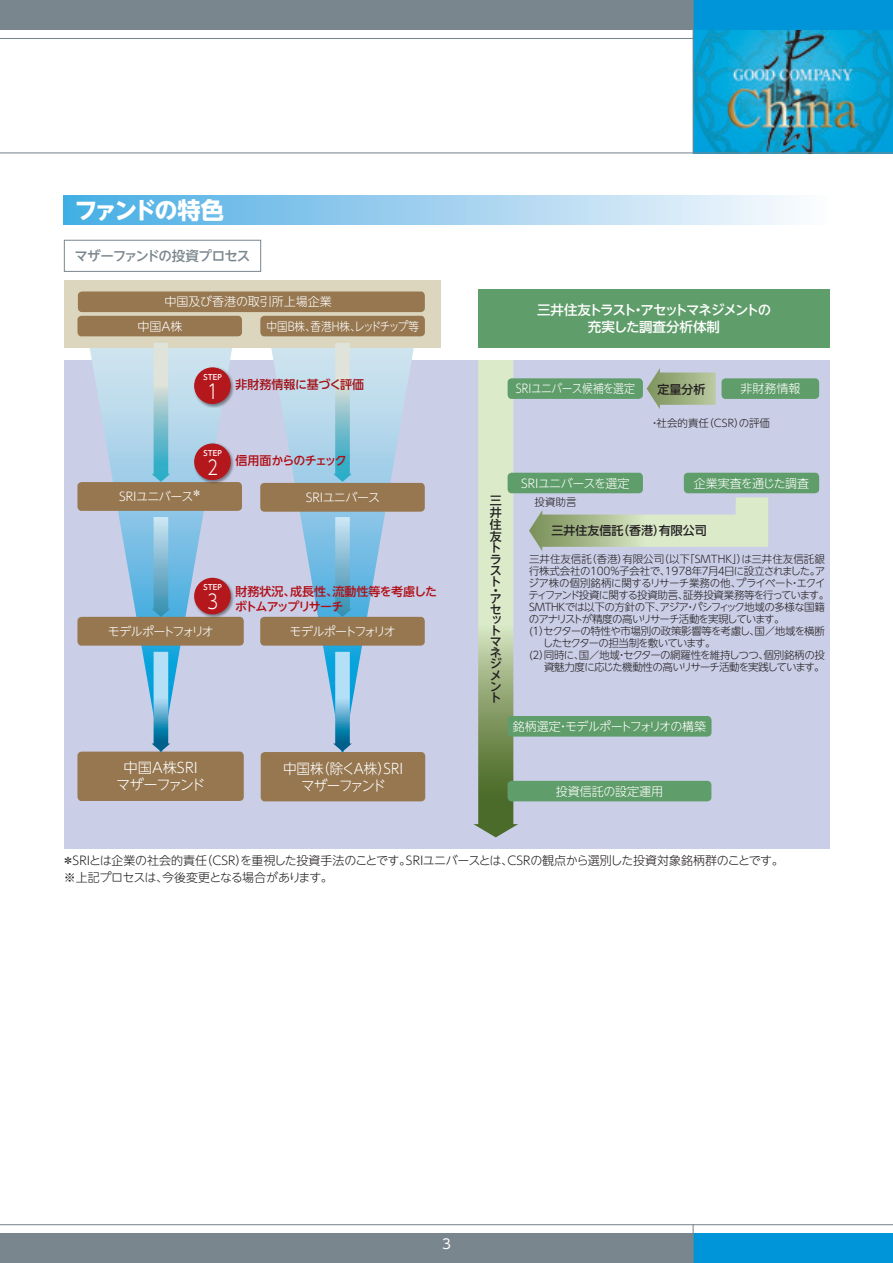
<style>
.page{position:relative;width:893px;height:1263px;background:#fff}
.page>*{position:absolute;margin:0;border:0;box-sizing:border-box;transform-origin:0 0}
.t1{font:700 23.25px "UD Shin Go NT Pro";letter-spacing:-.125em;color:#fff}
.t2{font:300 19.8px "UD Shin Go NT Pro";color:#fff;scale:.83 1}
.t3{font:300 14.25px/17.2px "UD Shin Go NT Pro";letter-spacing:-.065em;color:#fff;text-align:center;scale:.95 1}
.t4{font:300 14.25px/17.2px "UD Shin Go NT Pro";letter-spacing:-.02em;color:#fff;text-align:center}
.t5{font:500 13.5px/16.5px "UD Shin Go NT Pro";letter-spacing:-.08em;color:#fff;text-align:center}
.t6{font:500 13.5px "UD Shin Go NT Pro";letter-spacing:-.06em;color:#7a868d}
.t7{font:13.5px "UD Shin Go NT Pro";color:#fff}
.t8{font:300 12px/16.5px "UD Shin Go NT Pro";letter-spacing:-.02em;color:#231f20}
.t9{font:300 12px "UD Shin Go NT Pro";letter-spacing:-.03em;color:#fff}
.t10{font:500 12px/11.7px "UD Shin Go NT Pro";color:#231f20}
.t11{font:500 12px/14.2px "UD Shin Go NT Pro";letter-spacing:-.055em;color:#b00d15}
.t12{font:300 12px "UD Shin Go NT Pro";color:#fff}
.t13{font:300 12px "UD Shin Go NT Pro";letter-spacing:-.15em;color:#fff}
.t14{font:300 12px "UD Shin Go NT Pro";letter-spacing:-.05em;color:#fff}
.t15{font:300 12px "UD Shin Go NT Pro";color:#fff;scale:.88 1}
.t16{font:300 12px "UD Shin Go NT Pro";letter-spacing:-.03em;color:#fff;scale:.9 1}
.t17{font:500 12px "UD Shin Go NT Pro";letter-spacing:-.005em;color:#a21217}
.t18{font:500 12px "UD Shin Go NT Pro";letter-spacing:-.075em;color:#b00d15}
.t19{font:300 10.5px "UD Shin Go NT Pro";letter-spacing:-.045em;color:#231f20}
.t20{font:300 10.5px "UD Shin Go NT Pro";color:#231f20}
.t21{font:300 10.5px "UD Shin Go NT Pro";letter-spacing:-.095em;color:#231f20}
.t22{font:300 10.5px "UD Shin Go NT Pro";letter-spacing:-.09em;color:#231f20}
.t23{font:300 10.5px "UD Shin Go NT Pro";letter-spacing:-.07em;color:#231f20}
.t24{font:500 7.5px "UD Shin Go NT Pro";color:#fff}
</style>
<div class="page">
<hr style="left:0;top:38px;width:893px;height:1px;background:#7a868d">
<img style="left:694px;top:30px;width:199px;height:122px">
<div style="left:0;top:0;width:693px;height:30px;background:#7a868d"></div>
<div style="left:0;top:1233px;width:693px;height:30px;background:#7a868d"></div>
<hr style="left:0;top:152px;width:893px;height:1px;background:#7a868d">
<hr style="left:0;top:1224px;width:893px;height:1px;background:#7a868d">
<div style="left:693px;top:0;width:200px;height:30px;background:#0095d9"></div>
<div style="left:693px;top:1233px;width:200px;height:30px;background:#0095d9"></div>
<hr style="left:693px;top:1224px;width:1px;height:39px;background:#7a868d">
<hr style="left:693px;top:0;width:1px;height:153px;background:#7a868d">
<div style="left:64px;top:196px;width:765px;height:29px;background:linear-gradient(to right,#48ace3,#fefbfd)"></div>
<div style="left:64px;top:240px;width:197px;height:32px;border:1px solid #7a868d"></div>
<div style="left:64px;top:360px;width:765px;height:489px;background:#cbcee7"></div>
<svg style="left:89px;top:347px;width:144px;height:405px"></svg>
<svg style="left:271px;top:347px;width:143px;height:356px"></svg>
<div style="left:64px;top:280px;width:376px;height:67px;background:#dbd6bd"></div>
<div style="left:77px;top:752px;width:167px;height:49px;background:#967750;border-radius:4px"></div>
<div style="left:261px;top:752px;width:164px;height:49px;background:#967750;border-radius:4px"></div>
<div style="left:78px;top:291px;width:347px;height:21px;background:#967750;border-radius:4px"></div>
<div style="left:478px;top:289px;width:351px;height:58px;background:#5f9d6a"></div>
<div style="left:77px;top:617px;width:167px;height:29px;background:#967750;border-radius:4px"></div>
<div style="left:260px;top:617px;width:165px;height:29px;background:#967750;border-radius:4px"></div>
<div style="left:77px;top:482px;width:165px;height:29px;background:#967750;border-radius:4px"></div>
<div style="left:260px;top:483px;width:165px;height:29px;background:#967750;border-radius:4px"></div>
<div style="left:77px;top:316px;width:165px;height:20px;background:#967750;border-radius:4px"></div>
<div style="left:260px;top:316px;width:165px;height:20px;background:#967750;border-radius:4px"></div>
<svg style="left:473px;top:360px;width:45px;height:477px"></svg>
<svg style="left:152px;top:343px;width:18px;height:139px;background:#9dccd5"></svg>
<svg style="left:333px;top:343px;width:19px;height:139px;background:#9dcdd6"></svg>
<svg style="left:152px;top:517px;width:18px;height:100px;background:#7ab8d4"></svg>
<svg style="left:333px;top:517px;width:19px;height:100px;background:#79b8d5"></svg>
<svg style="left:152px;top:652px;width:18px;height:100px;background:#70b7d9"></svg>
<svg style="left:333px;top:652px;width:19px;height:100px;background:#70b8da"></svg>
<div style="left:193px;top:367px;width:41px;height:41px;background:#231f20;opacity:.5"></div>
<div style="left:194px;top:367px;width:37px;height:37px;background:#b4181d;border-radius:50%"></div>
<div style="left:193px;top:443px;width:41px;height:41px;background:#231f20;opacity:.5"></div>
<div style="left:194px;top:443px;width:37px;height:37px;background:#b4181d;border-radius:50%"></div>
<div style="left:193px;top:577px;width:41px;height:41px;background:#231f20;opacity:.5"></div>
<div style="left:194px;top:578px;width:37px;height:36px;background:#b4181d;border-radius:50%"></div>
<div style="left:508px;top:781px;width:203px;height:20px;background:#5f9d6a;border-radius:4px"></div>
<div style="left:508px;top:716px;width:203px;height:21px;background:#5f9d6a;border-radius:4px"></div>
<div style="left:721px;top:378px;width:98px;height:21px;background:#5f9d6a;border-radius:4px"></div>
<svg style="left:647px;top:368px;width:69px;height:41px"></svg>
<div style="left:508px;top:378px;width:135px;height:21px;background:#5f9d6a;border-radius:4px"></div>
<div style="left:684px;top:473px;width:135px;height:20px;background:#5f9d6a;border-radius:4px"></div>
<svg style="left:529px;top:497px;width:239px;height:54px"></svg>
<div style="left:508px;top:473px;width:135px;height:20px;background:#5f9d6a;border-radius:4px"></div>
<h1 class="t1" style="left:74px;top:191px;width:151px">ファンドの特色</h1>
<p class="t6" style="left:75px;top:245px;width:177px">マザーファンドの投資プロセス</p>
<p class="t12" style="left:164px;top:292px;width:169px">中国及び香港の取引所上場企業</p>
<p class="t9" style="left:137px;top:316px;width:46px">中国A株</p>
<p class="t15" style="left:267px;top:316px;width:175px">中国B株、香港H株、レッドチップ等</p>
<p class="t24" style="left:204px;top:371px;width:20px">STEP</p>
<h2 class="t2" style="left:204px;top:376px;width:21px">１</h2>
<p class="t17" style="left:236px;top:375px;width:130px">非財務情報に基づく評価</p>
<p class="t24" style="left:204px;top:447px;width:20px">STEP</p>
<h2 class="t2" style="left:204px;top:452px;width:21px">２</h2>
<p class="t18" style="left:236px;top:450px;width:113px">信用面からのチェック</p>
<p class="t9" style="left:119px;top:487px;width:84px">SRIユニバース<sup>＊</sup></p>
<p class="t9" style="left:306px;top:488px;width:76px">SRIユニバース</p>
<p class="t24" style="left:204px;top:581px;width:20px">STEP</p>
<h2 class="t2" style="left:204px;top:586px;width:21px">３</h2>
<p class="t11" style="left:235px;top:584px;width:203px">財務状況、成長性、流動性等を考慮したボトムアップリサーチ</p>
<p class="t13" style="left:108px;top:621px;width:108px">モデルポートフォリオ</p>
<p class="t13" style="left:290px;top:621px;width:108px">モデルポートフォリオ</p>
<h3 class="t4" style="left:116px;top:758px;width:91px">中国A株SRIマザーファンド</h3>
<h3 class="t3" style="left:283px;top:759px;width:128px">中国株（除くA株）SRIマザーファンド</h3>
<p class="t5" style="left:537px;top:301px;width:236px">三井住友トラスト・アセットマネジメントの充実した調査分析体制</p>
<p class="t16" style="left:516px;top:379px;width:134px">SRIユニバース候補を選定</p>
<p class="t10" style="left:658px;top:383px;width:49px">定量分析</p>
<p class="t9" style="left:740px;top:379px;width:61px">非財務情報</p>
<p class="t20" style="left:649px;top:415px;width:122px">・社会的責任（CSR）の評価</p>
<p class="t10" style="left:490px;top:494px;width:13px;text-align:justify">三井住友トラスト</p>
<p class="t10" style="left:490px;top:584px;width:9px">・</p>
<p class="t10" style="left:490px;top:592px;width:13px">アセ</p>
<p class="t10" style="left:490px;top:614px;width:13px;line-height:11.1px">ットマネジメント</p>
<p class="t9" style="left:521px;top:473px;width:110px">SRIユニバースを選定</p>
<p class="t9" style="left:694px;top:473px;width:117px">企業実査を通じた調査</p>
<p class="t10" style="left:551px;top:525px;width:157px">三井住友信託（香港）有限公司</p>
<p class="t19" style="left:534px;top:494px;width:43px">投資助言</p>
<p class="t20" style="left:529px;top:550px;width:297px">三井住友信託（香港）有限公司（以下「SMTHK」）は三井住友信託銀</p>
<p class="t19" style="left:529px;top:562px;width:298px">行株式会社の100％子会社で、1978年７月４日に設立されました。ア</p>
<p class="t19" style="left:529px;top:574px;width:299px">ジア株の個別銘柄に関するリサーチ業務の他、プライベート・エクイ</p>
<p class="t22" style="left:529px;top:586px;width:302px">ティファンド投資に関する投資助言、証券投資業務等を行っています。</p>
<p class="t19" style="left:529px;top:598px;width:297px">SMTHKでは以下の方針の下、アジア・パシフィック地域の多様な国籍</p>
<p class="t21" style="left:529px;top:610px;width:257px">のアナリストが精度の高いリサーチ活動を実現しています。</p>
<p class="t19" style="left:529px;top:622px;width:297px">(1）セクターの特性や市場別の政策影響等を考慮し、国／地域を横断</p>
<p class="t21" style="left:543px;top:634px;width:174px">したセクターの担当制を敷いています。</p>
<p class="t19" style="left:529px;top:646px;width:297px">(2）同時に、国／地域・セクターの網羅性を維持しつつ、個別銘柄の投</p>
<p class="t23" style="left:544px;top:658px;width:282px">資魅力度に応じた機動性の高いリサーチ活動を実践しています。</p>
<p class="t14" style="left:513px;top:717px;width:195px">銘柄選定・モデルポートフォリオの構築</p>
<p class="t12" style="left:556px;top:781px;width:109px">投資信託の設定運用</p>
<p class="t8" style="left:62px;top:852px;width:723px">＊SRIとは企業の社会的責任（CSR）を重視した投資手法のことです。SRIユニバースとは、CSRの観点から選別した投資対象銘柄群のことです。※上記プロセスは、今後変更となる場合があります。</p>
<p class="t7" style="left:442px;top:1233px;width:10px">3</p>
</div>
